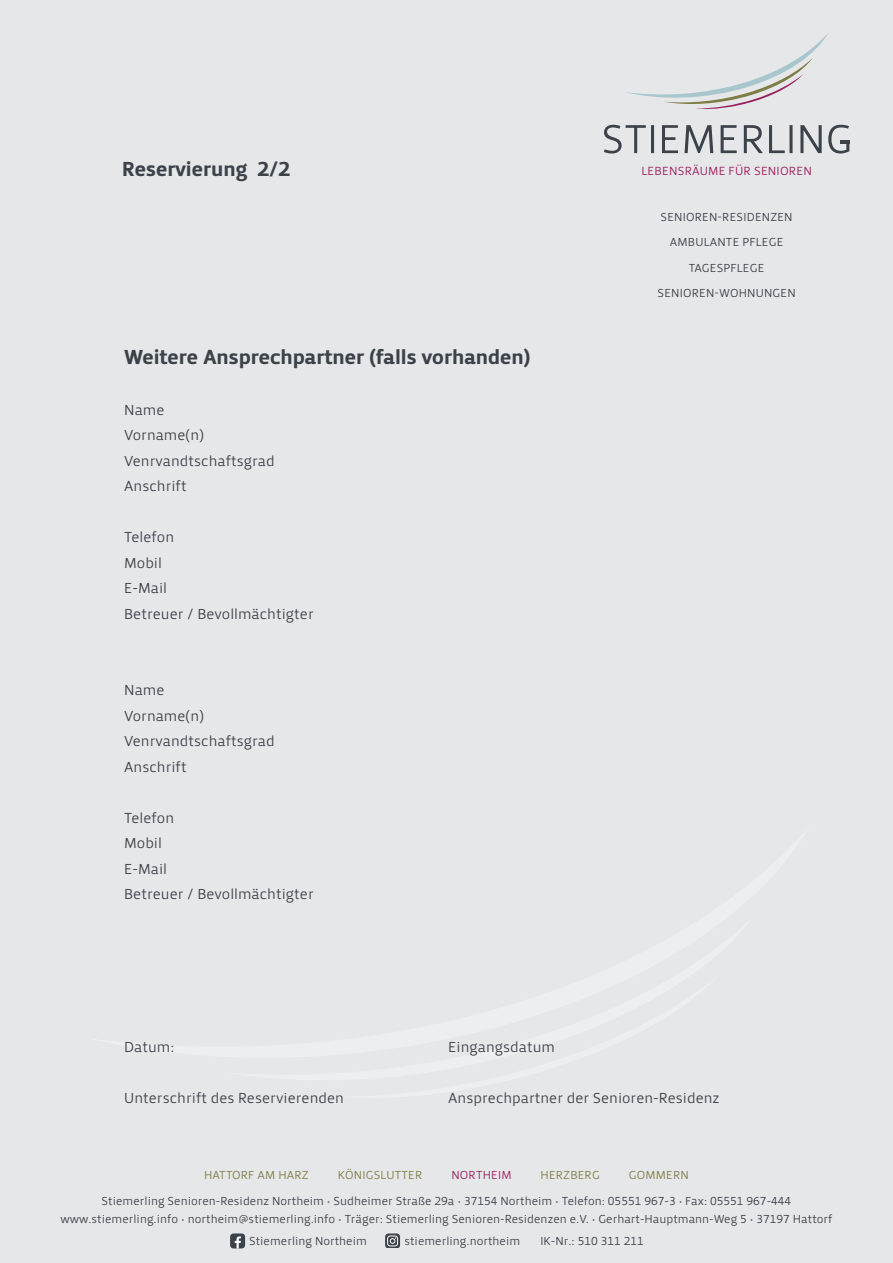
<style>
.page{position:relative;width:893px;height:1263px;background:#e6e7e9}
.page>*{position:absolute;margin:0;border:0;box-sizing:border-box;transform-origin:0 0}
.t1{font:21px "Priva Four Pro";color:#3c424a}
.t2{font:15px/25.5px "Priva One Pro";color:#3c424a}
.t3{font:12.15px "Priva One Pro";letter-spacing:.015em;color:#991e5f}
.t4{font:12px/25.5px "Priva One Pro";color:#3c424a;text-align:center}
.t5{font:12px "Priva One Pro";letter-spacing:.015em;color:#7e7d45}
.t6{font:12px "Priva One Pro";letter-spacing:.015em;color:#991e5f}
</style>
<div class="page">
<svg style="left:604px;top:125px;width:245px;height:29px"></svg>
<svg style="left:626px;top:32px;width:203px;height:77px"></svg>
<svg style="left:230px;top:1233px;width:15px;height:15px"></svg>
<svg style="left:385px;top:1233px;width:15px;height:15px"></svg>
<h1 class="t1" style="left:122px;top:156px;width:170px">Reservierung 2/2</h1>
<h1 class="t1" style="left:124px;top:343px;width:408px">Weitere Ansprechpartner (falls vorhanden)</h1>
<p class="t2" style="left:124px;top:397px;width:152px">Name<br>Vorname(n)<br>Venrvandtschaftsgrad<br>Anschrift</p>
<p class="t2" style="left:124px;top:524px;width:191px">Telefon<br>Mobil<br>E-Mail<br>Betreuer / Bevollmächtigter</p>
<p class="t2" style="left:124px;top:677px;width:152px">Name<br>Vorname(n)<br>Venrvandtschaftsgrad<br>Anschrift</p>
<p class="t2" style="left:124px;top:805px;width:191px">Telefon<br>Mobil<br>E-Mail<br>Betreuer / Bevollmächtigter</p>
<p class="t3" style="left:641px;top:163px;width:172px">LEBENSRÄUME FÜR SENIOREN</p>
<p class="t4" style="left:657px;top:204px;width:140px">SENIOREN-RESIDENZEN<br>AMBULANTE PFLEGE<br>TAGESPFLEGE<br>SENIOREN-WOHNUNGEN</p>
<p class="t2" style="left:124px;top:1034px;width:52px">Datum:</p>
<p class="t2" style="left:448px;top:1034px;width:108px">Eingangsdatum</p>
<p class="t2" style="left:124px;top:1085px;width:221px">Unterschrift des Reservierenden</p>
<p class="t2" style="left:448px;top:1085px;width:273px">Ansprechpartner der Senioren-Residenz</p>
<p class="t5" style="left:204px;top:1167px;width:106px">HATTORF AM HARZ</p>
<p class="t5" style="left:338px;top:1167px;width:86px">KÖNIGSLUTTER</p>
<p class="t6" style="left:451px;top:1167px;width:62px">NORTHEIM</p>
<p class="t5" style="left:540px;top:1167px;width:61px">HERZBERG</p>
<p class="t5" style="left:629px;top:1167px;width:62px">GOMMERN</p>
<p class="t4" style="left:60px;top:1191px;width:774px;line-height:18px">Stiemerling Senioren-Residenz Northeim · Sudheimer Straße 29a · 37154 Northeim · Telefon: 05551 967-3 · Fax: 05551 967-444 www.stiemerling.info · northeim@stiemerling.info · Träger: Stiemerling Senioren-Residenzen e.V. · Gerhart-Hauptmann-Weg 5 · 37197 Hattorf</p>
<p class="t4" style="left:249px;top:1228px;width:119px">Stiemerling Northeim</p>
<p class="t4" style="left:404px;top:1228px;width:117px">stiemerling.northeim</p>
<p class="t4" style="left:540px;top:1228px;width:105px">IK-Nr.: 510 311 211</p>
</div>
